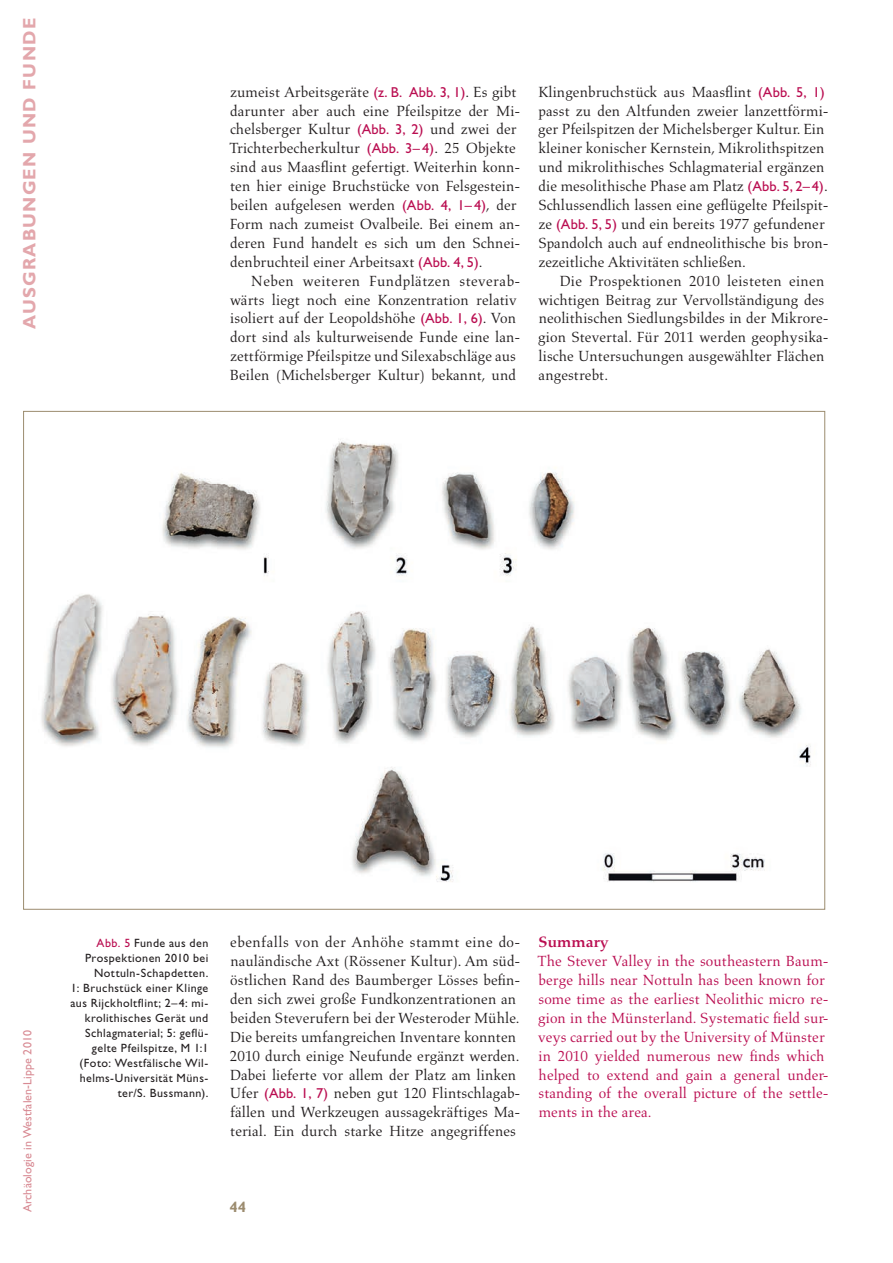
<style>
.page{position:relative;width:893px;height:1263px;background:#fff}
.page>*{position:absolute;margin:0;border:0;box-sizing:border-box;transform-origin:0 0}
.t1{font:18px "Gill Sans Std Bold 5";letter-spacing:.07em;color:#e3a7ac}
.t2{font:15px/18.9px "Aldus LT Std";letter-spacing:.005em;color:#231f20}
.t3{font:15px/18.9px "Aldus LT Std";letter-spacing:.005em;color:#ba0e51}
.t4{font:700 15px "Aldus Nova";letter-spacing:.015em;color:#ba0e51}
.t5{font:700 15px "Gill Sans Std";color:#9c8c6f}
.t6{font:12px/15px "Gill Sans Std";letter-spacing:.04em;color:#231f20;text-align:right}
.t7{font:12px "Gill Sans Std 5";letter-spacing:.01em;color:#d88a93}
.s1{font-family:"Gill Sans Std";font-size:14.4px;color:#ba0e51}
.s2{color:#ba0e51}
</style>
<div class="page">
<img style="left:41px;top:439px;width:770px;height:443px">
<p class="t1" style="left:19px;top:329px;width:312px;rotate:-90deg">AUSGRABUNGEN UND FUNDE</p>
<p class="t2" style="left:229px;top:82px;width:293px">zumeist Arbeitsgeräte <span class="s1">(z. B. Abb. 3, 1)</span>. Es gibt darunter aber auch eine Pfeilspitze der Mi&shy;chelsberger Kultur <span class="s1">(Abb. 3, 2)</span> und zwei der Trichterbecherkultur <span class="s1">(Abb. 3– 4)</span>. 25 Objekte sind aus Maasflint gefertigt. Weiterhin konn&shy;ten hier einige Bruchstücke von Felsgestein&shy;beilen aufgelesen werden <span class="s1">(Abb. 4, 1– 4)</span>, der Form nach zumeist Ovalbeile. Bei einem an&shy;deren Fund handelt es sich um den Schnei&shy;denbruchteil einer Arbeitsaxt <span class="s1">(Abb. 4, 5)</span>.</p>
<p class="t2" style="left:230px;top:271px;width:292px;text-indent:21px">Neben weiteren Fundplätzen steverab&shy;wärts liegt noch eine Konzentration relativ isoliert auf der Leopoldshöhe <span class="s1">(Abb. 1, 6)</span>. Von dort sind als kulturweisende Funde eine lan&shy;zettförmige Pfeilspitze und Silexabschläge aus Beilen (Michelsberger Kultur) bekannt, und</p>
<p class="t2" style="left:538px;top:82px;width:292px">Klingenbruchstück aus Maasflint <span class="s1">(Abb. 5, 1) </span>passt zu den Altfunden zweier lanzettförmi&shy;ger Pfeilspitzen der Michelsberger Kultur. Ein kleiner konischer Kernstein, Mikrolithspitzen und mikrolithisches Schlagmaterial ergänzen die mesolithische Phase am Platz <span class="s1">(Abb. 5, 2– 4)</span>.<br>Schlussendlich lassen eine geflügelte Pfeilspit&shy;ze <span class="s1">(Abb. 5, 5)</span> und ein bereits 1977 gefundener Spandolch auch auf endneolithische bis bron&shy;zezeitliche Aktivitäten schließen.</p>
<p class="t2" style="left:538px;top:271px;width:292px;text-indent:22px">Die Prospektionen 2010 leisteten einen wichtigen Beitrag zur Vervollständigung des neolithischen Siedlungsbildes in der Mikrore&shy;gion Stevertal. Für 2011 werden geophysika&shy;lische Untersuchungen ausgewählter Flächen angestrebt.</p>
<p class="t7" style="left:21px;top:1212px;width:184px;rotate:-90deg">Archäologie in Westfalen-Lippe 2010</p>
<p class="t6" style="left:70px;top:936px;width:139px"><span class="s2">Abb. 5</span> Funde aus den<br>Prospektionen 2010 bei<br>Nottuln-Schapdetten.<br>1: Bruchstück einer Klinge aus Rijckholtflint; 2–4: mi&shy;krolithisches Gerät und<br>Schlagmaterial; 5: geflü&shy;gelte Pfeilspitze, M 1:1 (Foto: Westfälische Wil&shy;helms-Universität Müns&shy;ter/S. Bussmann).</p>
<p class="t2" style="left:230px;top:933px;width:292px">ebenfalls von der Anhöhe stammt eine do&shy;nauländische Axt (Rössener Kultur). Am süd&shy;östlichen Rand des Baumberger Lösses befin&shy;den sich zwei große Fundkonzentrationen an beiden Steverufern bei der Westeroder Mühle.<br>Die bereits umfangreichen Inventare konnten 2010 durch einige Neufunde ergänzt werden.<br>Dabei lieferte vor allem der Platz am linken Ufer <span class="s1">(Abb. 1, 7)</span> neben gut 120 Flintschlagab&shy;fällen und Werkzeugen aussagekräftiges Ma&shy;terial. Ein durch starke Hitze angegriffenes</p>
<p class="t4" style="left:538px;top:933px;width:71px">Summary</p>
<p class="t3" style="left:538px;top:952px;width:293px">The Stever Valley in the southeastern Baum&shy;berge hills near Nottuln has been known for some time as the earliest Neolithic micro re&shy;gion in the Münsterland. Systematic field sur&shy;veys carried out by the University of Münster in 2010 yielded numerous new finds which helped to extend and gain a general under&shy;standing of the overall picture of the settle&shy;ments in the area.</p>
<p class="t5" style="left:230px;top:1198px;width:18px">44</p>
</div>
